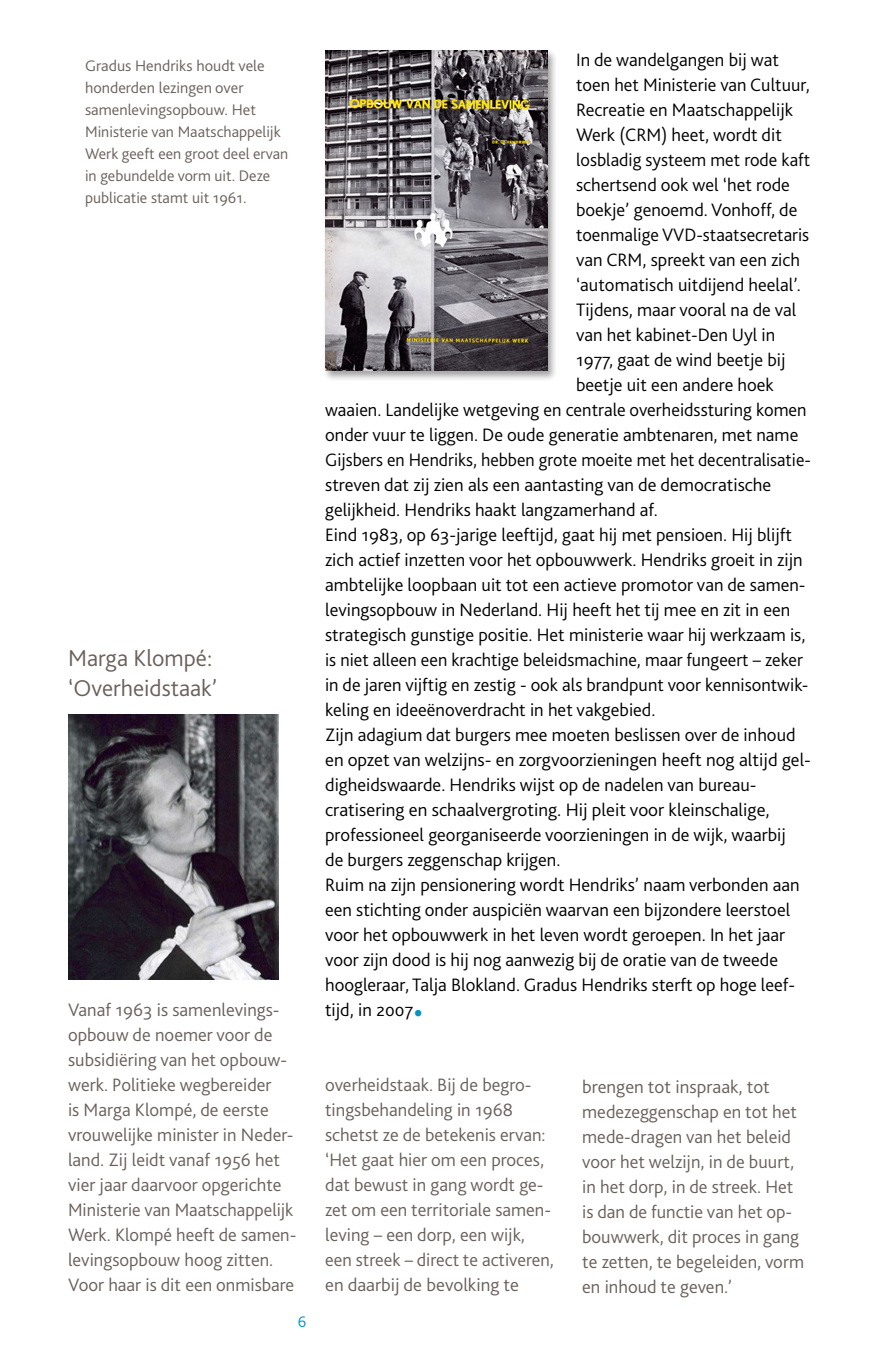
<style>
.page{position:relative;width:879px;height:1361px;background:#fff}
.page>*{position:absolute;margin:0;border:0;box-sizing:border-box;transform-origin:0 0}
.t1{font:300 24px/30px "Bliss 2";color:#69605c}
.t2{font:300 18.8px "Bliss 2";color:#000}
.t3{font:300 18.8px/25px "Bliss 2";color:#69605c}
.t4{font:300 16px/22px "Bliss 2";color:#69605c}
.t5{font:300 16px "Bliss 2";color:#0093c5}
.s1{font-weight:800;font-size:40px;color:#0093c5}
</style>
<div class="page">
<div style="left:323px;top:48px;width:235px;height:333px;background:#000;opacity:.35"></div>
<img style="left:325px;top:50px;width:223px;height:321px">
<img style="left:68px;top:714px;width:210px;height:265px">
<p class="t4" style="left:85px;top:54px;width:205px">Gradus Hendriks houdt vele honderden lezingen over samenlevingsopbouw. Het<br>Ministerie van Maatschappelijk<br>Werk geeft een groot deel ervan in gebundelde vorm uit. Deze publicatie stamt uit 1961.</p>
<p class="t1" style="left:68px;top:642px;width:151px">Marga Klompé: ‘Overheidstaak’</p>
<p class="t3" style="left:68px;top:997px;width:228px">Vanaf 1963 is samenlevings&shy;opbouw de noemer voor de subsidiëring van het opbouw&shy;werk. Politieke wegbereider<br>is Marga Klompé, de eerste vrouwelijke minister in Neder&shy;land. Zij leidt vanaf 1956 het vier jaar daarvoor opgerichte<br>Ministerie van Maatschappelijk<br>Werk. Klompé heeft de samen&shy;levingsopbouw hoog zitten.<br>Voor haar is dit een onmisbare</p>
<p class="t5" style="left:298px;top:1312px;width:10px">6</p>
<p class="t2" style="left:576px;top:48px;width:204px">In de wandelgangen bij wat</p>
<p class="t2" style="left:576px;top:73px;width:235px">toen het Ministerie van Cultuur,</p>
<p class="t2" style="left:576px;top:98px;width:218px">Recreatie en Maatschappelijk</p>
<p class="t2" style="left:576px;top:123px;width:207px">Werk (CRM) heet, wordt dit</p>
<p class="t2" style="left:576px;top:148px;width:236px">losbladig systeem met rode kaft</p>
<p class="t2" style="left:576px;top:173px;width:215px">schertsend ook wel ‘het rode</p>
<p class="t2" style="left:576px;top:198px;width:223px">boekje’ genoemd. Vonhoff, de</p>
<p class="t2" style="left:576px;top:223px;width:235px">toenmalige VVD-staatsecretaris</p>
<p class="t2" style="left:576px;top:248px;width:226px">van CRM, spreekt van een zich</p>
<p class="t2" style="left:576px;top:273px;width:226px">‘automatisch uitdijend heelal’.</p>
<p class="t2" style="left:576px;top:298px;width:222px">Tijdens, maar vooral na de val</p>
<p class="t2" style="left:576px;top:323px;width:201px">van het kabinet-Den Uyl in</p>
<p class="t2" style="left:576px;top:348px;width:211px">1977, gaat de wind beetje bij</p>
<p class="t2" style="left:576px;top:373px;width:199px">beetje uit een andere hoek</p>
<p class="t2" style="left:325px;top:398px;width:483px">waaien. Landelijke wetgeving en centrale overheidssturing komen</p>
<p class="t2" style="left:325px;top:423px;width:475px">onder vuur te liggen. De oude generatie ambtenaren, met name</p>
<p class="t2" style="left:325px;top:448px;width:487px">Gijsbers en Hendriks, hebben grote moeite met het decentralisatie-</p>
<p class="t2" style="left:325px;top:473px;width:448px">streven dat zij zien als een aantasting van de democratische</p>
<p class="t2" style="left:325px;top:498px;width:334px">gelijkheid. Hendriks haakt langzamerhand af.</p>
<p class="t2" style="left:325px;top:523px;width:468px">Eind 1983, op 63-jarige leeftijd, gaat hij met pensioen. Hij blijft</p>
<p class="t2" style="left:325px;top:548px;width:479px">zich actief inzetten voor het opbouwwerk. Hendriks groeit in zijn</p>
<p class="t2" style="left:325px;top:573px;width:482px">ambtelijke loopbaan uit tot een actieve promotor van de samen-</p>
<p class="t2" style="left:325px;top:598px;width:466px">levingsopbouw in Nederland. Hij heeft het tij mee en zit in een</p>
<p class="t2" style="left:325px;top:623px;width:482px">strategisch gunstige positie. Het ministerie waar hij werkzaam is,</p>
<p class="t2" style="left:325px;top:648px;width:479px">is niet alleen een krachtige beleidsmachine, maar fungeert – zeker</p>
<p class="t2" style="left:325px;top:673px;width:485px">in de jaren vijftig en zestig - ook als brandpunt voor kennisontwik-</p>
<p class="t2" style="left:325px;top:698px;width:332px">keling en ideeënoverdracht in het vakgebied.</p>
<p class="t2" style="left:325px;top:723px;width:472px">Zijn adagium dat burgers mee moeten beslissen over de inhoud</p>
<p class="t2" style="left:325px;top:748px;width:487px">en opzet van welzijns- en zorgvoorzieningen heeft nog altijd gel-</p>
<p class="t2" style="left:325px;top:773px;width:431px">digheidswaarde. Hendriks wijst op de nadelen van bureau-</p>
<p class="t2" style="left:325px;top:798px;width:446px">cratisering en schaalvergroting. Hij pleit voor kleinschalige,</p>
<p class="t2" style="left:325px;top:823px;width:462px">professioneel georganiseerde voorzieningen in de wijk, waarbij</p>
<p class="t2" style="left:325px;top:848px;width:237px">de burgers zeggenschap krijgen.</p>
<p class="t2" style="left:325px;top:873px;width:476px">Ruim na zijn pensionering wordt Hendriks’ naam verbonden aan</p>
<p class="t2" style="left:325px;top:898px;width:467px">een stichting onder auspiciën waarvan een bijzondere leerstoel</p>
<p class="t2" style="left:325px;top:923px;width:462px">voor het opbouwwerk in het leven wordt geroepen. In het jaar</p>
<p class="t2" style="left:325px;top:948px;width:454px">voor zijn dood is hij nog aanwezig bij de oratie van de tweede</p>
<p class="t2" style="left:325px;top:973px;width:472px">hoogleraar, Talja Blokland. Gradus Hendriks sterft op hoge leef-</p>
<p class="t2" style="left:325px;top:998px;width:100px">tijd, in 2007<span class="s1">.</span></p>
<p class="t3" style="left:325px;top:1071px;width:230px">overheidstaak. Bij de begro&shy;tingsbehandeling in 1968 schetst ze de betekenis ervan: ‘Het gaat hier om een proces, dat bewust in gang wordt ge&shy;zet om een territoriale samen&shy;leving – een dorp, een wijk, een streek – direct te activeren, en daarbij de bevolking te</p>
<p class="t3" style="left:582px;top:1073px;width:223px">brengen tot inspraak, tot medezeggenschap en tot het mede-dragen van het beleid voor het welzijn, in de buurt, in het dorp, in de streek. Het is dan de functie van het op&shy;bouwwerk, dit proces in gang te zetten, te begeleiden, vorm en inhoud te geven.’</p>
</div>
